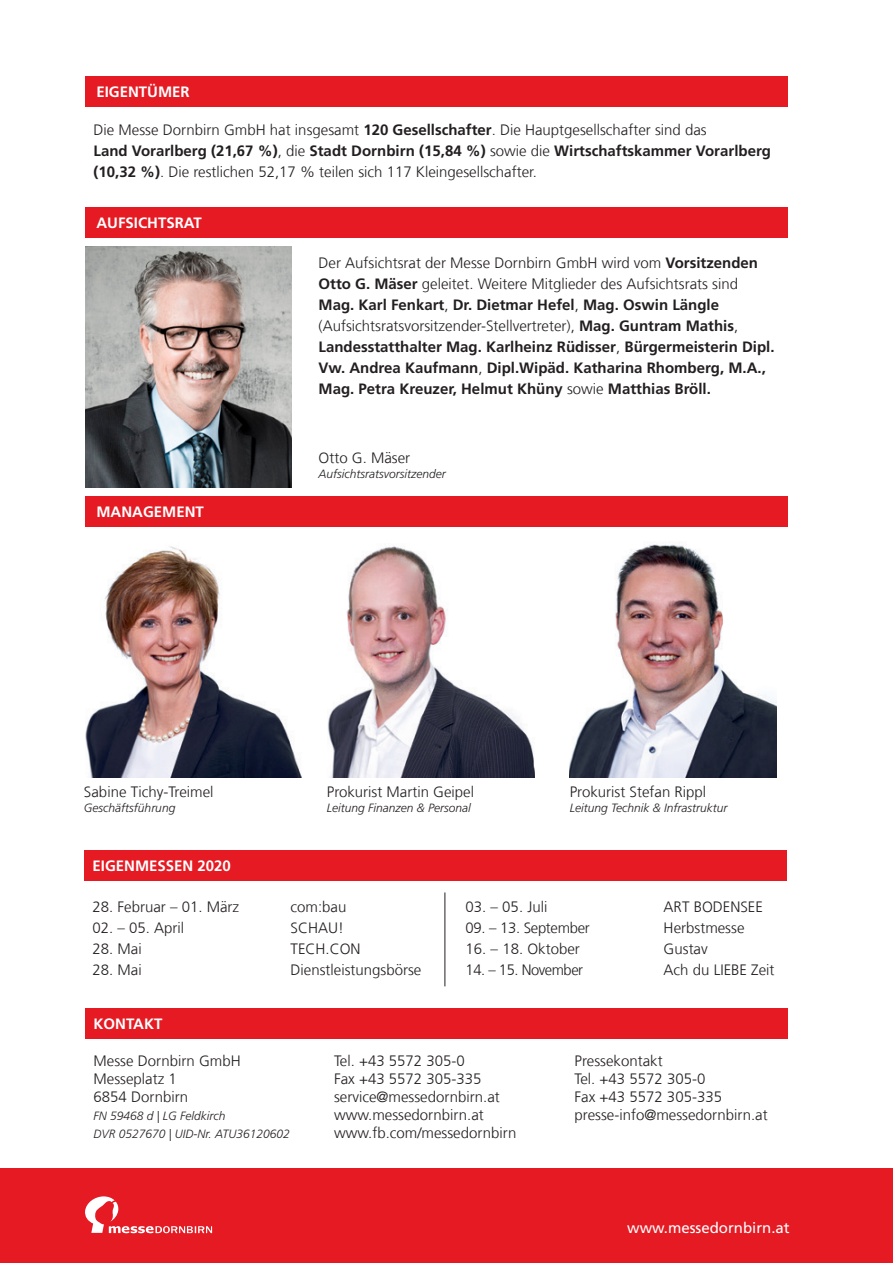
<style>
.page{position:relative;width:893px;height:1263px;background:#fff}
.page>*{position:absolute;margin:0;border:0;box-sizing:border-box;transform-origin:0 0}
.t1{font:300 15px/18px "Frutiger LT Com";color:#231f20}
.t2{font:700 15px/21px "Frutiger LT Com";color:#231f20}
.t3{font:700 15px "Frutiger LT Com";color:#fff}
.t4{font:15px "Frutiger LT Com";color:#fff}
.t5{font:300 15px "Frutiger LT Com";letter-spacing:-.02em;color:#231f20}
.t6{font:300 15px "Frutiger LT Com";letter-spacing:-.03em;color:#231f20}
.t7{font:italic 300 12px/18px "Frutiger LT Std";color:#231f20}
.s1{font-weight:700}
.s2{font-weight:300}
</style>
<div class="page">
<div style="left:0;top:1168px;width:893px;height:95px;background:#e51a23"></div>
<svg style="left:85px;top:1196px;width:127px;height:37px"></svg>
<div style="left:85px;top:77px;width:702px;height:30px;background:#e51a23"></div>
<div style="left:85px;top:1008px;width:703px;height:31px;background:#e51a23"></div>
<div style="left:85px;top:207px;width:702px;height:31px;background:#e51a23"></div>
<img style="left:85px;top:247px;width:206px;height:241px">
<div style="left:85px;top:496px;width:702px;height:31px;background:#e51a23"></div>
<img style="left:85px;top:546px;width:217px;height:232px">
<div style="left:84px;top:850px;width:703px;height:31px;background:#e51a23"></div>
<hr style="left:445px;top:892px;width:1px;height:94px;background:#231f20">
<img style="left:570px;top:544px;width:206px;height:234px">
<img style="left:328px;top:546px;width:206px;height:232px">
<p class="t3" style="left:96px;top:83px;width:95px">EIGENTÜMER</p>
<p class="t1" style="left:94px;top:119px;width:679px;line-height:21px">Die Messe Dornbirn GmbH hat insgesamt <span class="s1">120 Gesellschafter</span>. Die Hauptgesellschafter sind das<br><span class="s1">Land Vorarlberg (21,67 %)</span>, die <span class="s1">Stadt Dornbirn (15,84 %)</span> sowie die <span class="s1">Wirtschaftskammer Vorarlberg (10,32 %)</span>. Die restlichen 52,17 % teilen sich 117 Kleingesellschafter.</p>
<p class="t3" style="left:96px;top:214px;width:107px">AUFSICHTSRAT</p>
<p class="t3" style="left:96px;top:503px;width:109px">MANAGEMENT</p>
<p class="t2" style="left:319px;top:252px;width:457px"><span class="s2">Der Aufsichtsrat der Messe Dornbirn GmbH wird vom</span> Vorsitzenden Otto G. Mäser <span class="s2">geleitet. Weitere Mitglieder des Aufsichtsrats sind </span>Mag. Karl Fenkart<span class="s2">,</span> Dr. Dietmar Hefel<span class="s2">,</span> Mag. Oswin Längle <span class="s2">(Aufsichtsratsvorsitzender-Stellvertreter),</span> Mag. Guntram Mathis<span class="s2">, </span>Landesstatthalter Mag. Karlheinz Rüdisser<span class="s2">,</span> Bürgermeisterin Dipl.<br>Vw. Andrea Kaufmann<span class="s2">,</span> Dipl.Wipäd. Katharina Rhomberg, M.A., Mag. Petra Kreuzer, Helmut Khüny <span class="s2">sowie</span> Matthias Bröll.</p>
<p class="t1" style="left:319px;top:449px;width:93px">Otto G. Mäser</p>
<p class="t7" style="left:319px;top:465px;width:129px">Aufsichtsratsvorsitzender</p>
<p class="t1" style="left:84px;top:783px;width:131px">Sabine Tichy-Treimel</p>
<p class="t7" style="left:84px;top:799px;width:93px">Geschäftsführung</p>
<p class="t1" style="left:327px;top:783px;width:149px">Prokurist Martin Geipel</p>
<p class="t7" style="left:327px;top:799px;width:146px">Leitung Finanzen &amp; Personal</p>
<p class="t1" style="left:570px;top:783px;width:138px">Prokurist Stefan Rippl</p>
<p class="t7" style="left:570px;top:799px;width:159px">Leitung Technik &amp; Infrastruktur</p>
<p class="t3" style="left:92px;top:857px;width:140px">EIGENMESSEN 2020</p>
<p class="t1" style="left:92px;top:898px;width:148px">28. Februar – 01. März</p>
<p class="t1" style="left:290px;top:898px;width:57px">com:bau</p>
<p class="t1" style="left:92px;top:919px;width:93px">02. – 05. April</p>
<p class="t1" style="left:290px;top:919px;width:55px">SCHAU!</p>
<p class="t1" style="left:92px;top:940px;width:51px">28. Mai</p>
<p class="t1" style="left:290px;top:940px;width:72px">TECH.CON</p>
<p class="t1" style="left:92px;top:961px;width:51px">28. Mai</p>
<p class="t1" style="left:290px;top:961px;width:132px">Dienstleistungsbörse</p>
<p class="t3" style="left:94px;top:1015px;width:70px">KONTAKT</p>
<p class="t1" style="left:466px;top:898px;width:83px">03. – 05. Juli</p>
<p class="t1" style="left:664px;top:898px;width:101px">ART BODENSEE</p>
<p class="t5" style="left:466px;top:919px;width:126px">09. – 13. September</p>
<p class="t1" style="left:664px;top:919px;width:82px">Herbstmesse</p>
<p class="t1" style="left:466px;top:940px;width:116px">16. – 18. Oktober</p>
<p class="t1" style="left:664px;top:940px;width:46px">Gustav</p>
<p class="t6" style="left:466px;top:961px;width:119px">14. – 15. November</p>
<p class="t1" style="left:664px;top:961px;width:112px">Ach du LIEBE Zeit</p>
<p class="t1" style="left:94px;top:1052px;width:149px">Messe Dornbirn GmbH<br>Messeplatz 1<br>6854 Dornbirn</p>
<p class="t7" style="left:94px;top:1107px;width:198px">FN 59468 d | LG Feldkirch<br>DVR 0527670 | UID-Nr. ATU36120602</p>
<p class="t1" style="left:334px;top:1052px;width:184px">Tel. +43 5572 305-0<br>Fax +43 5572 305-335 service@messedornbirn.at www.messedornbirn.at www.fb.com/messedornbirn</p>
<p class="t1" style="left:575px;top:1052px;width:195px">Pressekontakt<br>Tel. +43 5572 305-0<br>Fax +43 5572 305-335 presse-info@messedornbirn.at</p>
<p class="t4" style="left:627px;top:1219px;width:164px">www.messedornbirn.at</p>
</div>
